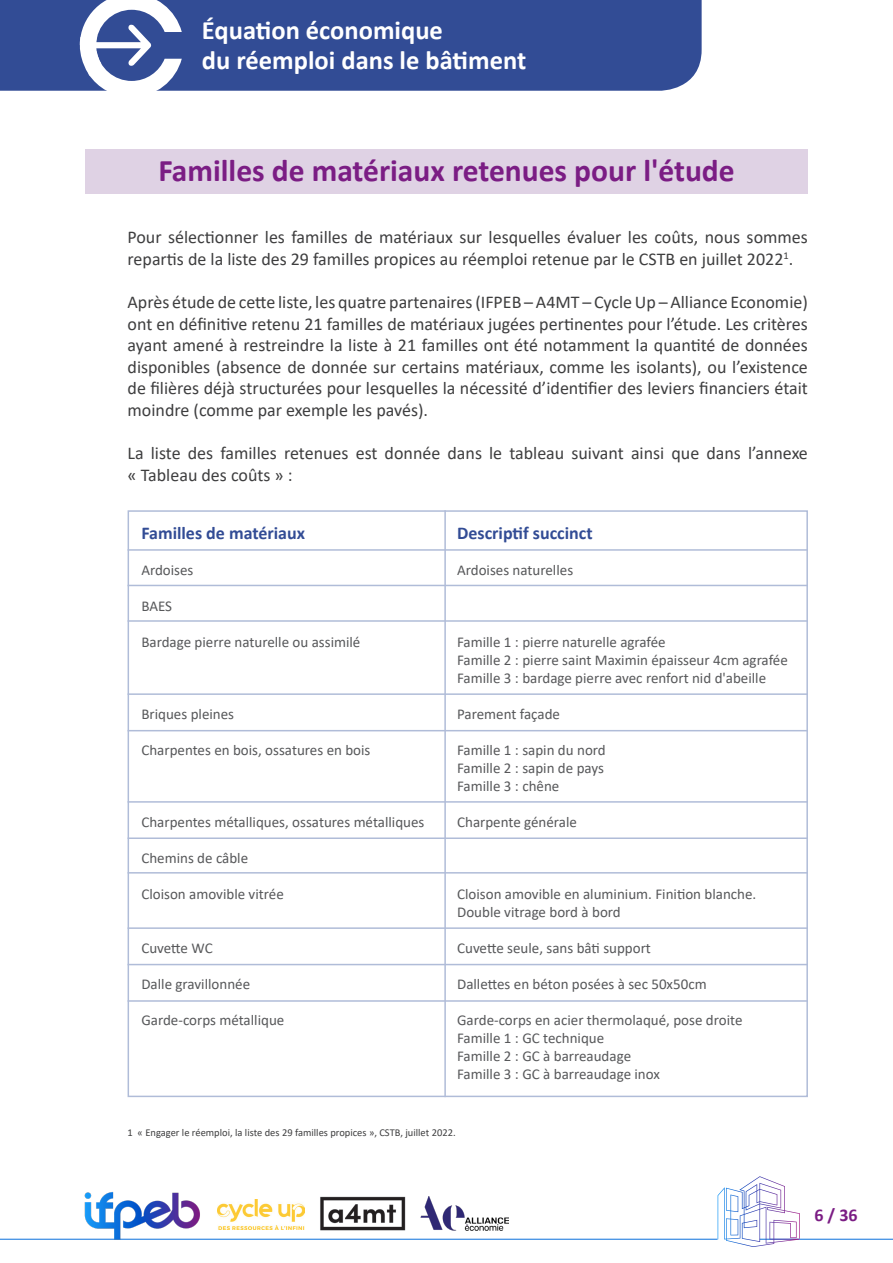
<style>
.page{position:relative;width:893px;height:1263px;background:#fff}
.page>*{position:absolute;margin:0;border:0;box-sizing:border-box;transform-origin:0 0}
.t1{font:700 31.5px "Calibri";color:#7b1d84}
.t2{font:700 26.55px/30px "Calibri";color:#fff}
.t3{font:18px/21.6px "Calibri";color:#3e3e3f}
.t4{font:700 18px "Calibri";color:#324c95}
.t5{font:700 18px "Calibri";color:#7b1d84}
.t6{font:15px/18px "Calibri";color:#57585a}
.t7{font:10.5px "Calibri";color:#3e3e3f}
</style>
<div class="page">
<div style="left:85px;top:149px;width:723px;height:45px;background:#dfd2e4"></div>
<hr style="left:0;top:1239px;width:718px;height:1px;background:#0b70dc">
<hr style="left:760px;top:1239px;width:133px;height:1px;background:#0b70dc">
<img style="left:77px;top:1192px;width:127px;height:48px">
<svg style="left:718px;top:1176px;width:82px;height:71px"></svg>
<img style="left:320px;top:1196px;width:86px;height:35px">
<img style="left:217px;top:1199px;width:88px;height:31px">
<img style="left:420px;top:1196px;width:88px;height:34px">
<hr style="left:444px;top:510px;width:2px;height:587px;background:#b0bcd8">
<hr style="left:128px;top:549px;width:680px;height:2px;background:#b0bcd8">
<hr style="left:128px;top:585px;width:680px;height:1px;background:#b0bcd8">
<hr style="left:128px;top:620px;width:680px;height:2px;background:#b0bcd8">
<hr style="left:128px;top:693px;width:680px;height:2px;background:#b0bcd8">
<hr style="left:128px;top:730px;width:680px;height:1px;background:#b0bcd8">
<hr style="left:128px;top:801px;width:680px;height:2px;background:#b0bcd8">
<hr style="left:128px;top:837px;width:680px;height:2px;background:#b0bcd8">
<hr style="left:128px;top:872px;width:680px;height:1px;background:#b0bcd8">
<hr style="left:128px;top:927px;width:680px;height:2px;background:#b0bcd8">
<hr style="left:128px;top:964px;width:680px;height:1px;background:#b0bcd8">
<hr style="left:128px;top:1000px;width:680px;height:2px;background:#b0bcd8">
<div style="left:0;top:0;width:702px;height:91px;background:#324c95"></div>
<svg style="left:77px;top:0;width:105px;height:91px"></svg>
<p class="t2" style="left:202px;top:15px;width:326px">Équation économique<br>du réemploi dans le bâtiment</p>
<p class="t1" style="left:158px;top:148px;width:578px">Familles de matériaux retenues pour l'étude</p>
<p class="t3" style="left:128px;top:226px;width:682px">Pour sélectionner les familles de matériaux sur lesquelles évaluer les coûts, nous sommes repartis de la liste des 29 familles propices au réemploi retenue par le CSTB en juillet 2022<sup>1</sup>.</p>
<p class="t3" style="left:128px;top:291px;width:682px;text-align:justify">Après étude de cette liste, les quatre partenaires (IFPEB – A4MT – Cycle Up – Alliance Economie) ont en définitive retenu 21 familles de matériaux jugées pertinentes pour l’étude. Les critères ayant amené à restreindre la liste à 21 familles ont été notamment la quantité de données disponibles (absence de donnée sur certains matériaux, comme les isolants), ou l’existence de filières déjà structurées pour lesquelles la nécessité d’identifier des leviers financiers était moindre (comme par exemple les pavés).</p>
<p class="t3" style="left:128px;top:442px;width:682px">La liste des familles retenues est donnée dans le tableau suivant ainsi que dans l’annexe « Tableau des coûts » :</p>
<p class="t4" style="left:141px;top:520px;width:165px">Familles de matériaux</p>
<p class="t6" style="left:141px;top:560px;width:54px">Ardoises</p>
<p class="t6" style="left:141px;top:596px;width:32px">BAES</p>
<p class="t6" style="left:141px;top:632px;width:221px">Bardage pierre naturelle ou assimilé</p>
<p class="t6" style="left:141px;top:704px;width:94px">Briques pleines</p>
<p class="t6" style="left:141px;top:740px;width:231px">Charpentes en bois, ossatures en bois</p>
<p class="t6" style="left:141px;top:812px;width:285px">Charpentes métalliques, ossatures métalliques</p>
<p class="t6" style="left:141px;top:848px;width:108px">Chemins de câble</p>
<p class="t6" style="left:141px;top:884px;width:144px">Cloison amovible vitrée</p>
<p class="t6" style="left:141px;top:938px;width:73px">Cuvette WC</p>
<p class="t6" style="left:141px;top:974px;width:110px">Dalle gravillonnée</p>
<p class="t6" style="left:141px;top:1010px;width:144px">Garde-corps métallique</p>
<p class="t4" style="left:457px;top:520px;width:137px">Descriptif succinct</p>
<p class="t6" style="left:457px;top:560px;width:118px">Ardoises naturelles</p>
<p class="t6" style="left:457px;top:632px;width:332px">Famille 1 : pierre naturelle agrafée<br>Famille 2 : pierre saint Maximin épaisseur 4cm agrafée<br>Famille 3 : bardage pierre avec renfort nid d'abeille</p>
<p class="t6" style="left:457px;top:704px;width:104px">Parement façade</p>
<p class="t6" style="left:457px;top:740px;width:150px">Famille 1 : sapin du nord</p>
<p class="t6" style="left:457px;top:758px;width:148px">Famille 2 : sapin de pays</p>
<p class="t6" style="left:457px;top:776px;width:104px">Famille 3 : chêne</p>
<p class="t6" style="left:457px;top:812px;width:121px">Charpente générale</p>
<p class="t6" style="left:457px;top:884px;width:301px">Cloison amovible en aluminium. Finition blanche.<br>Double vitrage bord à bord</p>
<p class="t6" style="left:457px;top:938px;width:195px">Cuvette seule, sans bâti support</p>
<p class="t6" style="left:457px;top:974px;width:251px">Dallettes en béton posées à sec 50x50cm</p>
<p class="t6" style="left:457px;top:1010px;width:287px">Garde-corps en acier thermolaqué, pose droite</p>
<p class="t6" style="left:457px;top:1028px;width:149px">Famille 1 : GC technique</p>
<p class="t6" style="left:457px;top:1046px;width:175px">Famille 2 : GC à barreaudage</p>
<p class="t6" style="left:457px;top:1064px;width:204px">Famille 3 : GC à barreaudage inox</p>
<p class="t7" style="left:128px;top:1125px;width:330px">1 « Engager le réemploi, la liste des 29 familles propices », CSTB, juillet 2022.</p>
<p class="t5" style="left:814px;top:1202px;width:45px">6 / 36</p>
</div>
